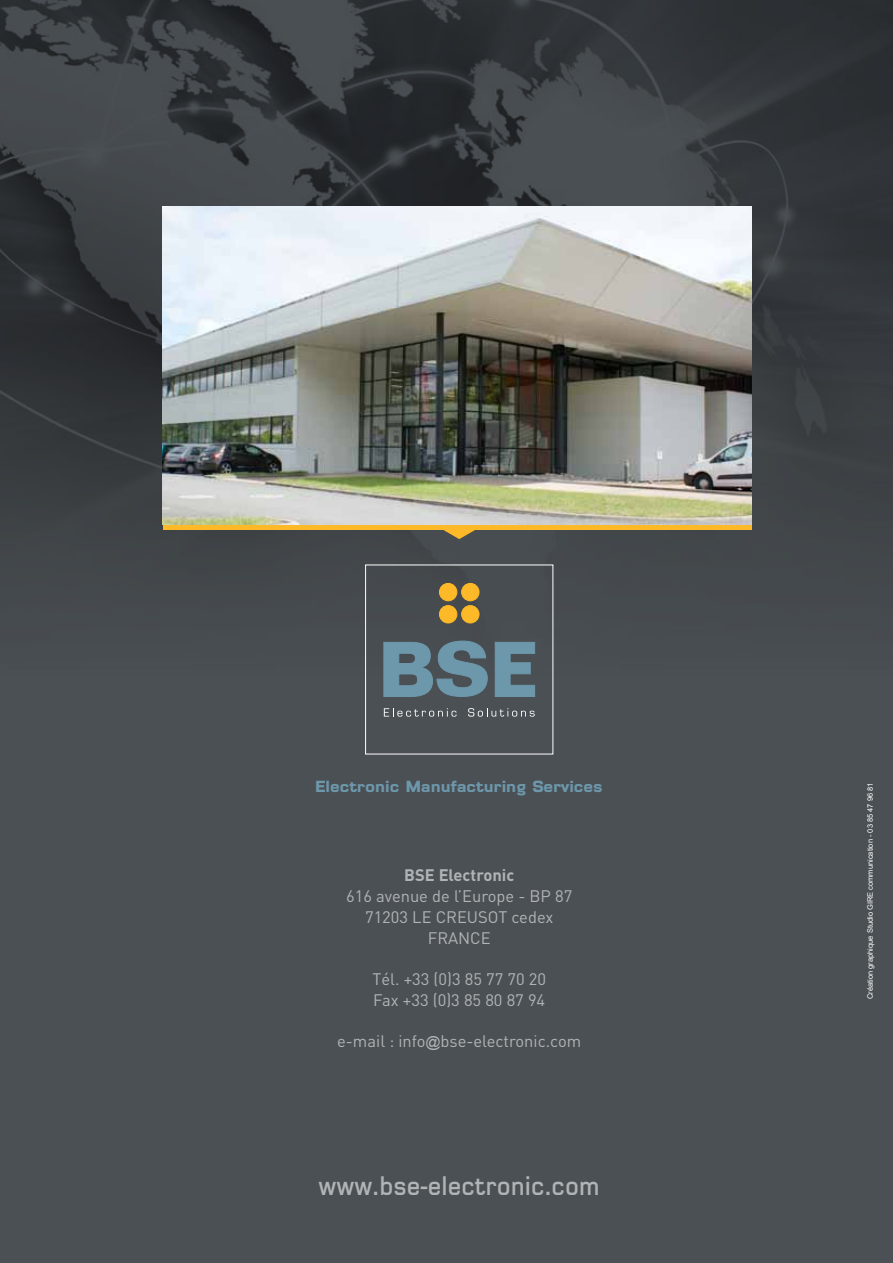
<style>
.page{position:relative;width:893px;height:1263px;background:#4b5054}
.page>*{position:absolute;margin:0;border:0;box-sizing:border-box;transform-origin:0 0}
.t1{font:700 25.05px "Myers Sans OT";color:#b1b4b6;scale:.87 1}
.t2{font:16.5px/21px "DIN";color:#b1b4b6;text-align:center}
.t3{font:700 16.5px "DIN";color:#b1b4b6}
.t4{font:900 15px "Myers Sans OT";color:#6d98ac}
.t5{font:7.5px "Arial";color:#fff}
.s1{font-family:"Arial";font-size:15px}
</style>
<div class="page">
<img style="left:0;top:0;width:893px;height:675px">
<svg style="left:384px;top:641px;width:103px;height:55px"></svg>
<svg style="left:495px;top:642px;width:40px;height:54px"></svg>
<div style="left:439px;top:583px;width:18px;height:18px;background:#fdb927;border-radius:50%"></div>
<div style="left:439px;top:583px;width:18px;height:18px;border:1px solid #fdb927;border-radius:50%"></div>
<div style="left:439px;top:605px;width:18px;height:18px;background:#fdb927;border-radius:50%"></div>
<div style="left:439px;top:605px;width:18px;height:18px;border:1px solid #fdb927;border-radius:50%"></div>
<div style="left:462px;top:583px;width:17px;height:18px;background:#fdb927;border-radius:50%"></div>
<div style="left:462px;top:583px;width:17px;height:18px;border:1px solid #fdb927;border-radius:50%"></div>
<div style="left:462px;top:605px;width:17px;height:18px;background:#fdb927;border-radius:50%"></div>
<div style="left:462px;top:605px;width:17px;height:18px;border:1px solid #fdb927;border-radius:50%"></div>
<svg style="left:384px;top:708px;width:73px;height:9px"></svg>
<svg style="left:468px;top:708px;width:67px;height:9px"></svg>
<div style="left:163px;top:523px;width:589px;height:7px;background:#fdb927"></div>
<svg style="left:437px;top:530px;width:44px;height:9px"></svg>
<img style="left:163px;top:206px;width:589px;height:319px">
<p class="t4" style="left:316px;top:777px;width:288px">Electronic Manufacturing Services</p>
<p class="t3" style="left:404px;top:864px;width:111px">BSE Electronic</p>
<p class="t2" style="left:346px;top:885px;width:228px">616 avenue de l’Europe - BP 87<br>71203 LE CREUSOT cedex<br>FRANCE</p>
<p class="t2" style="left:372px;top:968px;width:175px;text-align:left">Tél. +33 (0)3 85 77 70 20<br>Fax +33 (0)3 85 80 87 94</p>
<p class="t2" style="left:337px;top:1030px;width:246px">e-mail : info<span class="s1">@</span>bse-electronic.com</p>
<h1 class="t1" style="left:318px;top:1170px;width:325px">www.bse-electronic.com</h1>
<p class="t5" style="left:865px;top:999px;width:218px;rotate:-90deg">Création graphique Studio GIRE communication - 03 85 47 96 81</p>
</div>
